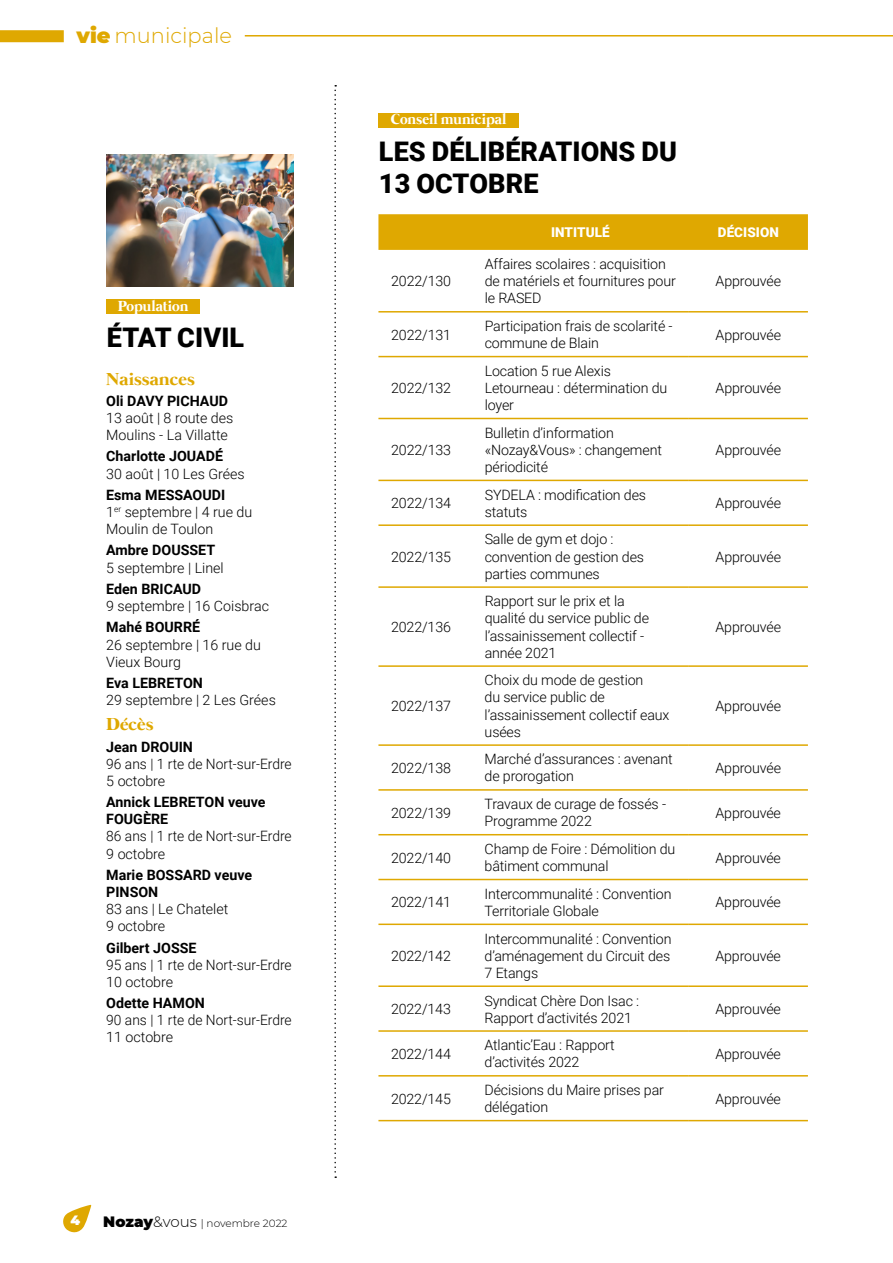
<style>
.page{position:relative;width:893px;height:1263px;background:#fff}
.page>*{position:absolute;margin:0;border:0;box-sizing:border-box;transform-origin:0 0}
.t1{font:900 27px/32.4px "Roboto";letter-spacing:.005em;color:#000}
.t2{font:300 21px "Montserrat";color:#dfa801}
.t3{font:700 17.85px "Mermaid";color:#dfa801;scale:1.06 1}
.t4{font:700 15px "Mermaid";color:#fff}
.t5{font:300 14.25px/17.1px "Roboto";letter-spacing:-.01em;color:#000}
.t6{font:700 14.25px/17.1px "Roboto";color:#000}
.t7{font:900 13.5px "Roboto";letter-spacing:.005em;color:#fff}
.t8{font:900 13.5px "Montserrat";color:#fff}
.t9{font:300 10.5px "Montserrat";color:#000}
.s1{font-weight:900}
.s2{font-weight:700}
.s3{font-weight:900;font-size:15px}
.s4{font-size:15px}
</style>
<div class="page">
<div style="left:0;top:30px;width:64px;height:12px;background:#dfa801"></div>
<hr style="left:245px;top:35px;width:648px;height:2px;background:#dfa801">
<svg style="left:63px;top:1205px;width:28px;height:28px"></svg>
<div style="left:378px;top:214px;width:430px;height:36px;background:#dfa801"></div>
<hr style="left:378px;top:311px;width:94px;height:2px;background:#dfa801">
<hr style="left:472px;top:311px;width:217px;height:2px;background:#dfa801">
<hr style="left:689px;top:311px;width:119px;height:2px;background:#dfa801">
<hr style="left:378px;top:356px;width:94px;height:1px;background:#dfa801">
<hr style="left:472px;top:356px;width:217px;height:1px;background:#dfa801">
<hr style="left:689px;top:356px;width:119px;height:1px;background:#dfa801">
<hr style="left:378px;top:418px;width:94px;height:1px;background:#dfa801">
<hr style="left:472px;top:418px;width:217px;height:1px;background:#dfa801">
<hr style="left:689px;top:418px;width:119px;height:1px;background:#dfa801">
<hr style="left:378px;top:480px;width:94px;height:1px;background:#dfa801">
<hr style="left:472px;top:480px;width:217px;height:1px;background:#dfa801">
<hr style="left:689px;top:480px;width:119px;height:1px;background:#dfa801">
<hr style="left:378px;top:524px;width:94px;height:2px;background:#dfa801">
<hr style="left:472px;top:524px;width:217px;height:2px;background:#dfa801">
<hr style="left:689px;top:524px;width:119px;height:2px;background:#dfa801">
<hr style="left:378px;top:586px;width:94px;height:2px;background:#dfa801">
<hr style="left:472px;top:586px;width:217px;height:2px;background:#dfa801">
<hr style="left:689px;top:586px;width:119px;height:2px;background:#dfa801">
<hr style="left:378px;top:665px;width:94px;height:2px;background:#dfa801">
<hr style="left:472px;top:665px;width:217px;height:2px;background:#dfa801">
<hr style="left:689px;top:665px;width:119px;height:2px;background:#dfa801">
<hr style="left:378px;top:744px;width:94px;height:2px;background:#dfa801">
<hr style="left:472px;top:744px;width:217px;height:2px;background:#dfa801">
<hr style="left:689px;top:744px;width:119px;height:2px;background:#dfa801">
<hr style="left:378px;top:789px;width:94px;height:2px;background:#dfa801">
<hr style="left:472px;top:789px;width:217px;height:2px;background:#dfa801">
<hr style="left:689px;top:789px;width:119px;height:2px;background:#dfa801">
<hr style="left:378px;top:834px;width:94px;height:1px;background:#dfa801">
<hr style="left:472px;top:834px;width:217px;height:1px;background:#dfa801">
<hr style="left:689px;top:834px;width:119px;height:1px;background:#dfa801">
<hr style="left:378px;top:879px;width:94px;height:1px;background:#dfa801">
<hr style="left:472px;top:879px;width:217px;height:1px;background:#dfa801">
<hr style="left:689px;top:879px;width:119px;height:1px;background:#dfa801">
<hr style="left:378px;top:923px;width:94px;height:2px;background:#dfa801">
<hr style="left:472px;top:923px;width:217px;height:2px;background:#dfa801">
<hr style="left:689px;top:923px;width:119px;height:2px;background:#dfa801">
<hr style="left:378px;top:985px;width:94px;height:2px;background:#dfa801">
<hr style="left:472px;top:985px;width:217px;height:2px;background:#dfa801">
<hr style="left:689px;top:985px;width:119px;height:2px;background:#dfa801">
<hr style="left:378px;top:1030px;width:94px;height:2px;background:#dfa801">
<hr style="left:472px;top:1030px;width:217px;height:2px;background:#dfa801">
<hr style="left:689px;top:1030px;width:119px;height:2px;background:#dfa801">
<hr style="left:378px;top:1075px;width:94px;height:1px;background:#dfa801">
<hr style="left:472px;top:1075px;width:217px;height:1px;background:#dfa801">
<hr style="left:689px;top:1075px;width:119px;height:1px;background:#dfa801">
<hr style="left:378px;top:1120px;width:94px;height:1px;background:#dfa801">
<hr style="left:472px;top:1120px;width:217px;height:1px;background:#dfa801">
<hr style="left:689px;top:1120px;width:119px;height:1px;background:#dfa801">
<div style="left:378px;top:113px;width:141px;height:15px;background:#dfa801"></div>
<div style="left:106px;top:299px;width:94px;height:15px;background:#dfa801"></div>
<svg style="left:334px;top:85px;width:2px;height:1093px"></svg>
<img style="left:107px;top:154px;width:186px;height:133px">
<h2 class="t2" style="left:77px;top:21px;width:157px"><span class="s1">vie</span> municipale</h2>
<p class="t4" style="left:118px;top:297px;width:72px">Population</p>
<h1 class="t1" style="left:107px;top:320px;width:139px">ÉTAT CIVIL</h1>
<p class="t3" style="left:106px;top:368px;width:85px">Naissances</p>
<p class="t6" style="left:106px;top:392px;width:123px">Oli DAVY PICHAUD</p>
<p class="t5" style="left:106px;top:409px;width:129px">13 août | 8 route des<br>Moulins - La Villatte</p>
<p class="t6" style="left:106px;top:447px;width:118px">Charlotte JOUADÉ</p>
<p class="t5" style="left:106px;top:464px;width:140px">30 août | 10 Les Grées</p>
<p class="t5" style="left:106px;top:486px;width:148px"><span class="s2">Esma MESSAOUDI<br></span>1<sup>er</sup> septembre | 4 rue du<br>Moulin de Toulon</p>
<p class="t6" style="left:106px;top:541px;width:110px">Ambre DOUSSET</p>
<p class="t5" style="left:106px;top:558px;width:119px">5 septembre | Linel</p>
<p class="t6" style="left:106px;top:580px;width:96px">Eden BRICAUD</p>
<p class="t5" style="left:106px;top:597px;width:164px">9 septembre | 16 Coisbrac</p>
<p class="t6" style="left:106px;top:618px;width:95px">Mahé BOURRÉ</p>
<p class="t5" style="left:106px;top:635px;width:156px">26 septembre | 16 rue du<br>Vieux Bourg</p>
<p class="t6" style="left:106px;top:674px;width:98px">Eva LEBRETON</p>
<p class="t5" style="left:106px;top:691px;width:171px">29 septembre | 2 Les Grées</p>
<p class="t3" style="left:106px;top:714px;width:46px">Décès</p>
<p class="t6" style="left:106px;top:737px;width:88px">Jean DROUIN</p>
<p class="t5" style="left:106px;top:754px;width:187px">96 ans | 1 rte de Nort-sur-Erdre<br>5 octobre</p>
<p class="t6" style="left:106px;top:793px;width:161px">Annick LEBRETON veuve<br>FOUGÈRE</p>
<p class="t5" style="left:106px;top:827px;width:187px">86 ans | 1 rte de Nort-sur-Erdre<br>9 octobre</p>
<p class="t6" style="left:106px;top:866px;width:147px">Marie BOSSARD veuve<br>PINSON</p>
<p class="t5" style="left:106px;top:900px;width:124px">83 ans | Le Chatelet<br>9 octobre</p>
<p class="t6" style="left:106px;top:938px;width:92px">Gilbert JOSSE</p>
<p class="t5" style="left:106px;top:955px;width:187px">95 ans | 1 rte de Nort-sur-Erdre<br>10 octobre</p>
<p class="t6" style="left:106px;top:994px;width:100px">Odette HAMON</p>
<p class="t5" style="left:106px;top:1011px;width:187px">90 ans | 1 rte de Nort-sur-Erdre<br>11 octobre</p>
<p class="t8" style="left:70px;top:1210px;width:11px">4</p>
<p class="t9" style="left:103px;top:1216px;width:186px"><span class="s3">Nozay</span><span class="s4">&amp;vous</span> | novembre 2022</p>
<p class="t4" style="left:391px;top:110px;width:117px">Conseil municipal</p>
<h1 class="t1" style="left:379px;top:134px;width:300px">LES DÉLIBÉRATIONS DU<br>13 OCTOBRE</h1>
<p class="t5" style="left:391px;top:272px;width:61px">2022/130</p>
<p class="t7" style="left:551px;top:223px;width:60px">INTITULÉ</p>
<p class="t7" style="left:718px;top:223px;width:63px">DÉCISION</p>
<p class="t5" style="left:485px;top:255px;width:193px">Affaires scolaires : acquisition de matériels et fournitures pour le RASED</p>
<p class="t5" style="left:716px;top:272px;width:67px">Approuvée</p>
<p class="t5" style="left:391px;top:325px;width:61px">2022/131</p>
<p class="t5" style="left:485px;top:317px;width:189px">Participation frais de scolarité - commune de Blain</p>
<p class="t5" style="left:716px;top:325px;width:67px">Approuvée</p>
<p class="t5" style="left:391px;top:379px;width:61px">2022/132</p>
<p class="t5" style="left:485px;top:362px;width:184px">Location 5 rue Alexis<br>Letourneau : détermination du loyer</p>
<p class="t5" style="left:716px;top:379px;width:67px">Approuvée</p>
<p class="t5" style="left:391px;top:441px;width:61px">2022/133</p>
<p class="t5" style="left:485px;top:424px;width:179px">Bulletin d’information «Nozay&amp;Vous» : changement périodicité</p>
<p class="t5" style="left:716px;top:441px;width:67px">Approuvée</p>
<p class="t5" style="left:391px;top:494px;width:61px">2022/134</p>
<p class="t5" style="left:485px;top:485px;width:163px">SYDELA : modification des statuts</p>
<p class="t5" style="left:716px;top:494px;width:67px">Approuvée</p>
<p class="t5" style="left:391px;top:547px;width:61px">2022/135</p>
<p class="t5" style="left:485px;top:530px;width:161px">Salle de gym et dojo : convention de gestion des parties communes</p>
<p class="t5" style="left:716px;top:547px;width:67px">Approuvée</p>
<p class="t5" style="left:391px;top:618px;width:61px">2022/136</p>
<p class="t5" style="left:391px;top:697px;width:61px">2022/137</p>
<p class="t5" style="left:485px;top:592px;width:166px">Rapport sur le prix et la qualité du service public de l’assainissement collectif - année 2021</p>
<p class="t5" style="left:485px;top:671px;width:186px">Choix du mode de gestion<br>du service public de l’assainissement collectif eaux usées</p>
<p class="t5" style="left:715px;top:618px;width:67px">Approuvée</p>
<p class="t5" style="left:715px;top:697px;width:67px">Approuvée</p>
<p class="t5" style="left:391px;top:759px;width:61px">2022/138</p>
<p class="t5" style="left:485px;top:750px;width:189px">Marché d’assurances : avenant de prorogation</p>
<p class="t5" style="left:715px;top:759px;width:67px">Approuvée</p>
<p class="t5" style="left:391px;top:803px;width:61px">2022/139</p>
<p class="t5" style="left:485px;top:795px;width:183px">Travaux de curage de fossés -<br>Programme 2022</p>
<p class="t5" style="left:715px;top:803px;width:67px">Approuvée</p>
<p class="t5" style="left:391px;top:848px;width:61px">2022/140</p>
<p class="t5" style="left:485px;top:840px;width:192px">Champ de Foire : Démolition du bâtiment communal</p>
<p class="t5" style="left:715px;top:848px;width:67px">Approuvée</p>
<p class="t5" style="left:391px;top:893px;width:61px">2022/141</p>
<p class="t5" style="left:485px;top:885px;width:188px">Intercommunalité : Convention<br>Territoriale Globale</p>
<p class="t5" style="left:715px;top:893px;width:67px">Approuvée</p>
<p class="t5" style="left:391px;top:946px;width:61px">2022/142</p>
<p class="t5" style="left:485px;top:929px;width:188px;text-align:justify">Intercommunalité : Convention d’aménagement du Circuit des 7 Etangs</p>
<p class="t5" style="left:715px;top:946px;width:67px">Approuvée</p>
<p class="t5" style="left:391px;top:1000px;width:61px">2022/143</p>
<p class="t5" style="left:485px;top:991px;width:156px">Syndicat Chère Don Isac :<br>Rapport d’activités 2021</p>
<p class="t5" style="left:715px;top:1000px;width:67px">Approuvée</p>
<p class="t5" style="left:391px;top:1045px;width:61px">2022/144</p>
<p class="t5" style="left:485px;top:1036px;width:132px">Atlantic’Eau : Rapport d’activités 2022</p>
<p class="t5" style="left:715px;top:1045px;width:67px">Approuvée</p>
<p class="t5" style="left:391px;top:1089px;width:61px">2022/145</p>
<p class="t5" style="left:485px;top:1081px;width:181px">Décisions du Maire prises par délégation</p>
<p class="t5" style="left:715px;top:1089px;width:67px">Approuvée</p>
</div>
